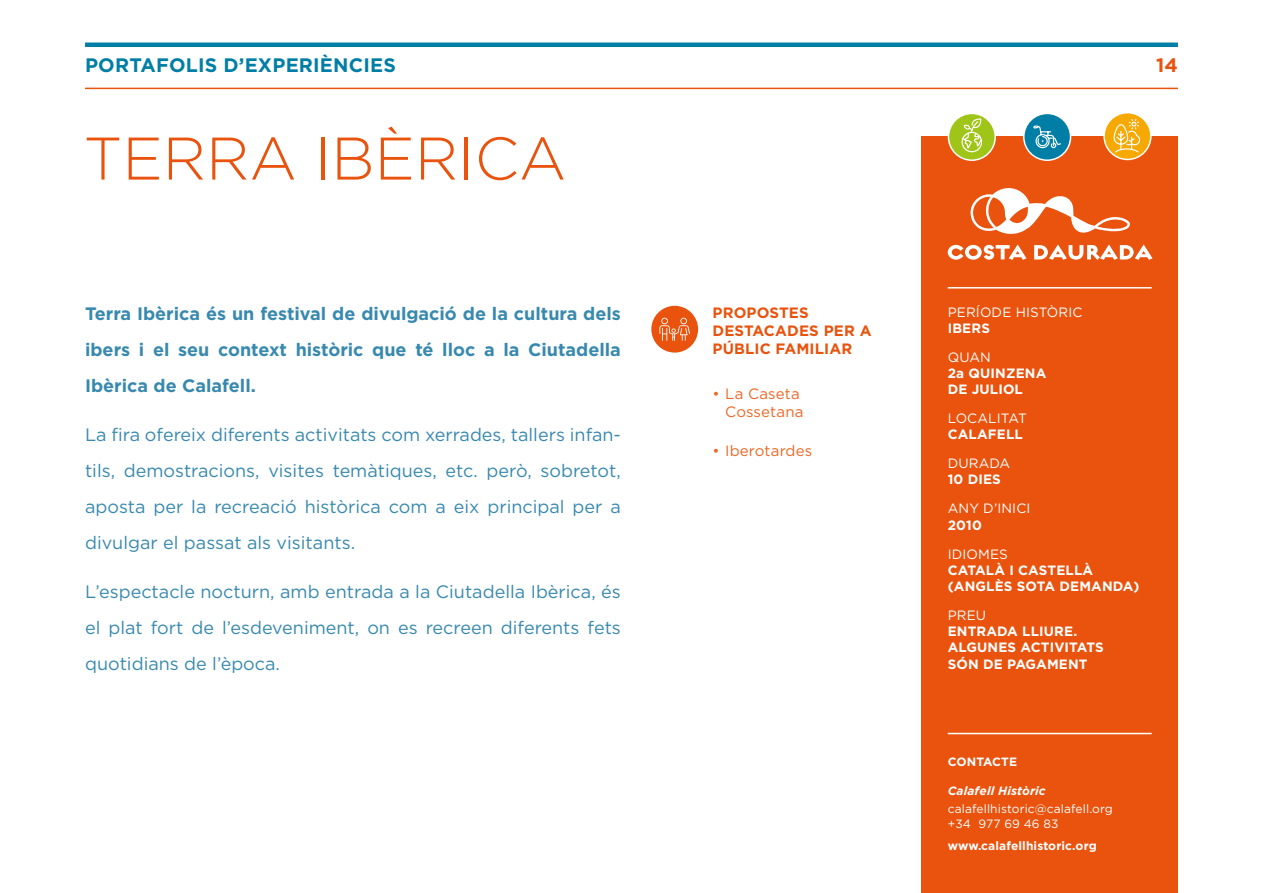
<style>
.page{position:relative;width:1263px;height:893px;background:#fff}
.page>*{position:absolute;margin:0;border:0;box-sizing:border-box;transform-origin:0 0}
.t1{font:300 60px "Gotham";color:#e9530e}
.t2{font:700 19.5px "Gotham";letter-spacing:.01em;color:#007ea6}
.t3{font:700 19.5px "Gotham";color:#e9530e}
.t4{font:18px/36px "Gotham";color:#3889af;text-align:justify}
.t5{font:700 18px/36px "Gotham";color:#3889af;text-align:justify}
.t6{font:700 15px/18px "Gotham";letter-spacing:.01em;color:#e9530e}
.t7{font:15px/18px "Gotham";letter-spacing:.01em;color:#ec6725;text-align:right}
.t8{font:700 13.5px/16.2px "Gotham";letter-spacing:.01em;color:#fff}
.t9{font:13.5px "Gotham";letter-spacing:.01em;color:#fff}
.t10{font:12px/14.4px "Gotham";letter-spacing:.01em;color:#fff}
.t11{font:700 12px "Gotham";letter-spacing:.01em;color:#fff}
.t12{font:italic 700 12px "Gotham";letter-spacing:.01em;color:#fff}
</style>
<div class="page">
<hr style="left:85px;top:43px;width:1093px;height:4px;background:#007ea6">
<hr style="left:85px;top:88px;width:1093px;height:1px;background:#e9530e">
<div style="left:921px;top:137px;width:257px;height:756px;background:#e9530e"></div>
<hr style="left:948px;top:733px;width:203px;height:1px;background:#fff">
<hr style="left:948px;top:287px;width:203px;height:2px;background:#fff">
<svg style="left:948px;top:244px;width:78px;height:16px"></svg>
<svg style="left:1034px;top:244px;width:118px;height:16px"></svg>
<svg style="left:970px;top:188px;width:160px;height:46px"></svg>
<div style="left:651px;top:306px;width:47px;height:47px;background:#e9530e;border-radius:50%"></div>
<svg style="left:659px;top:318px;width:31px;height:23px"></svg>
<div style="left:948px;top:113px;width:47px;height:47px;background:#a0c519;border-radius:50%"></div>
<div style="left:948px;top:113px;width:48px;height:48px;border:2px solid #fff;border-radius:50%"></div>
<svg style="left:961px;top:117px;width:22px;height:36px"></svg>
<div style="left:1024px;top:113px;width:46px;height:47px;background:#007ea6;border-radius:50%"></div>
<div style="left:1023px;top:113px;width:48px;height:48px;border:2px solid #fff;border-radius:50%"></div>
<svg style="left:1032px;top:115px;width:30px;height:34px"></svg>
<div style="left:1104px;top:113px;width:47px;height:46px;background:#f6a803;border-radius:50%"></div>
<div style="left:1103px;top:112px;width:48px;height:48px;border:2px solid #fff;border-radius:50%"></div>
<svg style="left:1113px;top:120px;width:28px;height:34px"></svg>
<p class="t2" style="left:85px;top:53px;width:312px">PORTAFOLIS D’EXPERIÈNCIES</p>
<p class="t3" style="left:1156px;top:53px;width:23px">14</p>
<h1 class="t1" style="left:84px;top:120px;width:484px">TERRA IBÈRICA</h1>
<p class="t5" style="left:85px;top:296px;width:537px">Terra Ibèrica és un festival de divulgació de la cultura dels ibers i el seu context històric que té lloc a la Ciutadella Ibèrica de Calafell.</p>
<p class="t4" style="left:85px;top:416px;width:537px">La fira ofereix diferents activitats com xerrades, tallers infan&shy;tils, demostracions, visites temàtiques, etc. però, sobretot, aposta per la recreació històrica com a eix principal per a divulgar el passat als visitants.</p>
<p class="t4" style="left:85px;top:573px;width:537px">L’espectacle nocturn, amb entrada a la Ciutadella Ibèrica, és el plat fort de l’esdeveniment, on es recreen diferents fets quotidians de l’època.</p>
<p class="t6" style="left:712px;top:303px;width:161px">PROPOSTES<br>DESTACADES PER A<br>PÚBLIC FAMILIAR</p>
<p class="t7" style="left:712px;top:384px;width:92px">• La Caseta<br>Cossetana</p>
<p class="t7" style="left:712px;top:441px;width:101px">• Iberotardes</p>
<p class="t9" style="left:948px;top:303px;width:136px">PERÍODE HISTÒRIC</p>
<p class="t8" style="left:948px;top:320px;width:44px">IBERS</p>
<p class="t9" style="left:948px;top:348px;width:45px">QUAN</p>
<p class="t8" style="left:948px;top:365px;width:100px">2a QUINZENA<br>DE JULIOL</p>
<p class="t9" style="left:948px;top:410px;width:81px">LOCALITAT</p>
<p class="t8" style="left:948px;top:426px;width:77px">CALAFELL</p>
<p class="t9" style="left:948px;top:455px;width:64px">DURADA</p>
<p class="t8" style="left:948px;top:471px;width:55px">10 DIES</p>
<p class="t9" style="left:948px;top:500px;width:84px">ANY D’INICI</p>
<p class="t8" style="left:948px;top:517px;width:36px">2010</p>
<p class="t9" style="left:948px;top:545px;width:62px">IDIOMES</p>
<p class="t8" style="left:948px;top:562px;width:193px">CATALÀ I CASTELLÀ (ANGLÈS SOTA DEMANDA)</p>
<p class="t9" style="left:948px;top:607px;width:40px">PREU</p>
<p class="t8" style="left:948px;top:623px;width:158px">ENTRADA LLIURE.<br>ALGUNES ACTIVITATS<br>SÓN DE PAGAMENT</p>
<p class="t11" style="left:948px;top:753px;width:71px">CONTACTE</p>
<p class="t12" style="left:948px;top:782px;width:99px">Calafell Històric</p>
<p class="t10" style="left:948px;top:801px;width:167px">calafellhistoric@calafell.org +34 977 69 46 83</p>
<p class="t11" style="left:948px;top:838px;width:151px">www.calafellhistoric.org</p>
</div>
